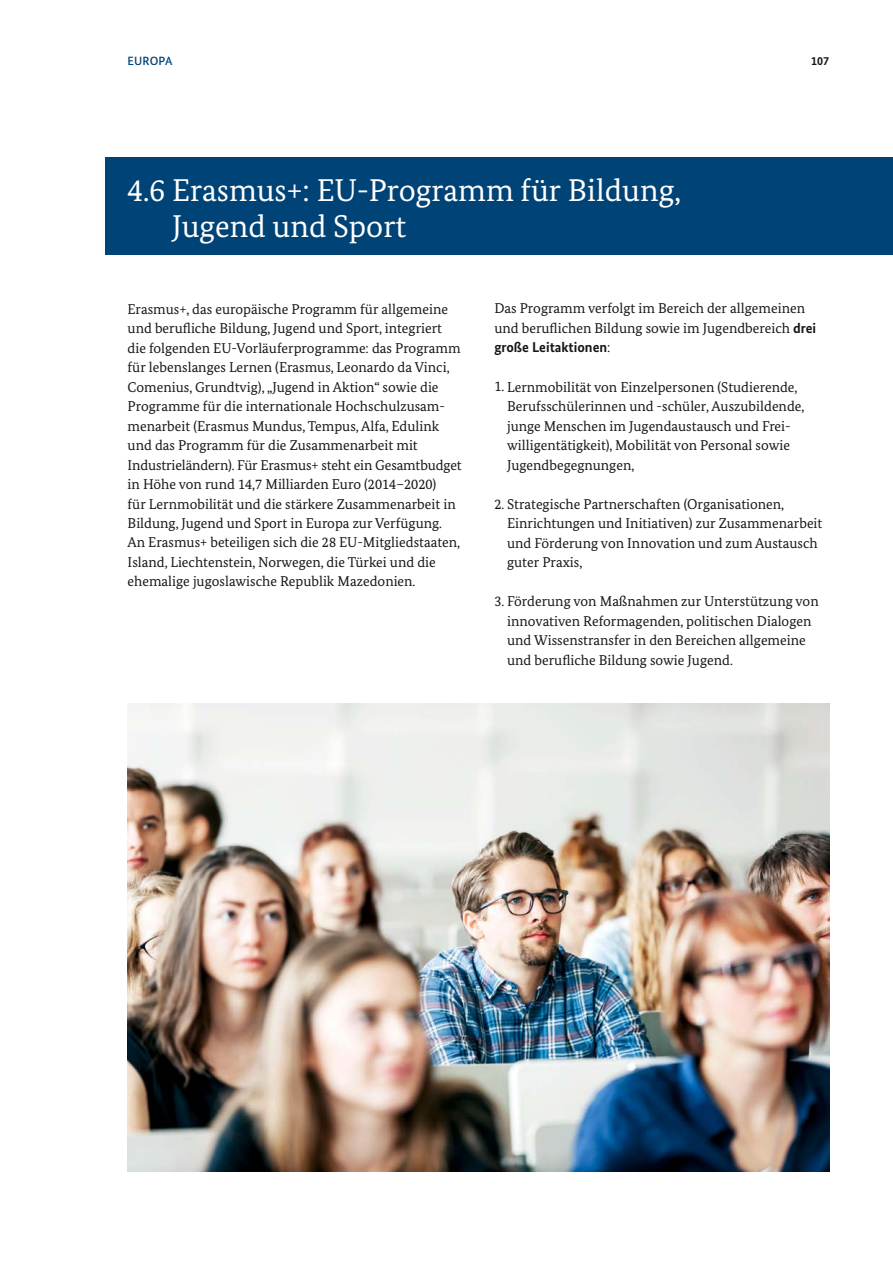
<style>
.page{position:relative;width:893px;height:1263px;background:#fff}
.page>*{position:absolute;margin:0;border:0;box-sizing:border-box;transform-origin:0 0}
.t1{font:31.5px/36px "Bundes Serif";color:#fff}
.t2{font:14.25px/19.5px "Bundes Serif";color:#181716}
.t3{font:500 12px "Bundes Sans";letter-spacing:.01em;color:#004376}
.t4{font:700 12px "Bundes Sans";color:#181716}
.s1{font-family:"Bundes Sans";font-weight:700}
</style>
<div class="page">
<img style="left:128px;top:704px;width:701px;height:468px">
<div style="left:106px;top:157px;width:787px;height:98px;background:#004376"></div>
<p class="t3" style="left:128px;top:53px;width:46px">EUROPA</p>
<p class="t4" style="left:811px;top:53px;width:19px">107</p>
<h2 class="t1" style="left:172px;top:172px;width:510px;text-indent:-45px">4.6 Erasmus+: EU-Programm für Bildung,<br>Jugend und Sport</h2>
<p class="t2" style="left:128px;top:299px;width:336px">Erasmus+, das europäische Programm für allgemeine und berufliche Bildung, Jugend und Sport, integriert die folgenden EU-Vorläuferprogramme: das Programm für lebenslanges Lernen (Erasmus, Leonardo da Vinci, Comenius, Grundtvig), „Jugend in Aktion“ sowie die Programme für die internationale Hochschulzusam&shy;menarbeit (Erasmus Mundus, Tempus, Alfa, Edulink und das Programm für die Zusammenarbeit mit Industrieländern). Für Erasmus+ steht ein Gesamtbudget in Höhe von rund 14,7 Milliarden Euro (2014–2020)<br>für Lernmobilität und die stärkere Zusammenarbeit in Bildung, Jugend und Sport in Europa zur Verfügung.<br>An Erasmus+ beteiligen sich die 28 EU-Mitgliedstaaten, Island, Liechtenstein, Norwegen, die Türkei und die ehemalige jugoslawische Republik Mazedonien.</p>
<p class="t2" style="left:494px;top:299px;width:323px">Das Programm verfolgt im Bereich der allgemeinen und beruflichen Bildung sowie im Jugendbereich <span class="s1">drei große Leitaktionen</span>:</p>
<p class="t2" style="left:507px;top:377px;width:299px;text-indent:-13px">1. Lernmobilität von Einzelpersonen (Studierende, Berufsschülerinnen und -schüler, Auszubildende, junge Menschen im Jugendaustausch und Frei&shy;willigentätigkeit), Mobilität von Personal sowie Jugendbegegnungen,</p>
<p class="t2" style="left:507px;top:494px;width:317px;text-indent:-13px">2. Strategische Partnerschaften (Organisationen, Einrichtungen und Initiativen) zur Zusammenarbeit und Förderung von Innovation und zum Austausch guter Praxis,</p>
<p class="t2" style="left:507px;top:591px;width:313px;text-indent:-13px">3. Förderung von Maßnahmen zur Unterstützung von innovativen Reformagenden, politischen Dialogen und Wissenstransfer in den Bereichen allgemeine und berufliche Bildung sowie Jugend.</p>
</div>
